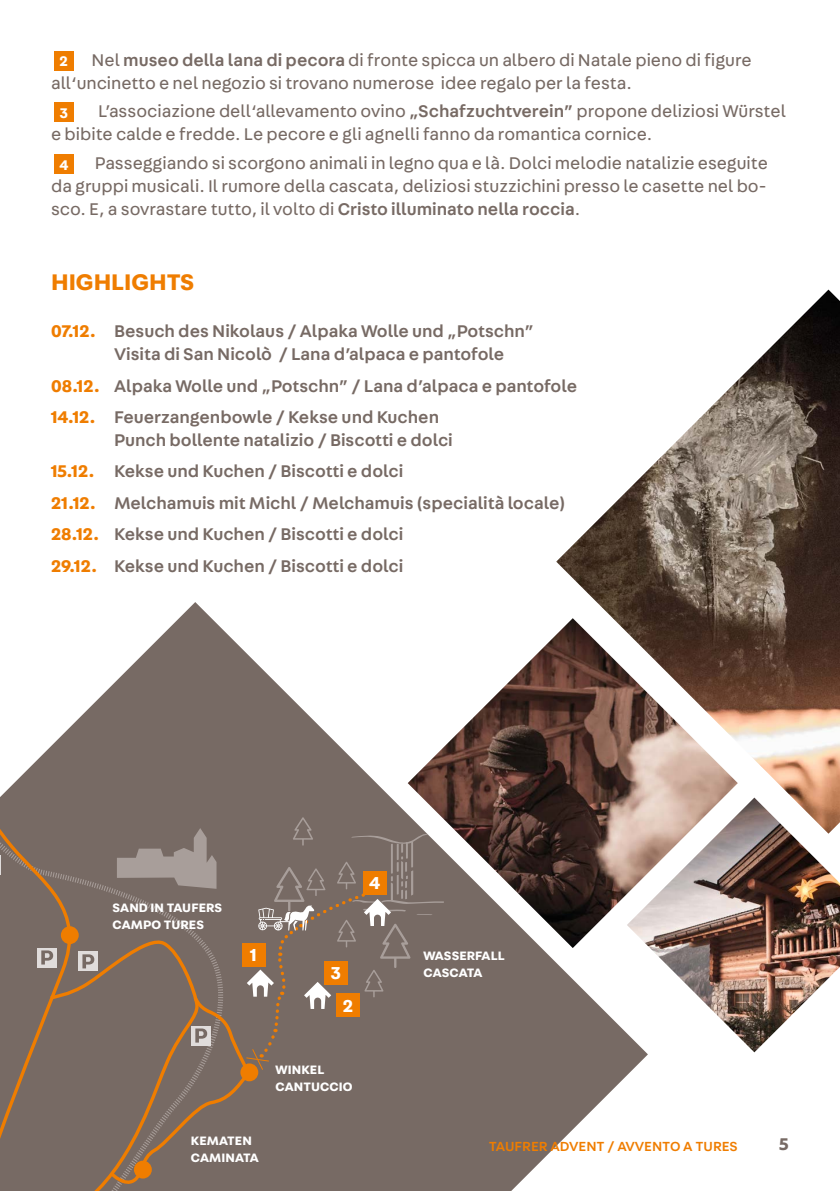
<style>
.page{position:relative;width:840px;height:1191px;background:#fff}
.page>*{position:absolute;margin:0;border:0;box-sizing:border-box;transform-origin:0 0}
.t1{font:700 24px "Fabriga";color:#ef7d00}
.t2{font:700 18.4px "Fabriga";color:#fff}
.t3{font:18px/23px "Fabriga";color:#776a64}
.t4{font:500 18px/31.4px "Fabriga";color:#776a64}
.t5{font:700 18px "Fabriga";color:#776a64}
.t6{font:700 14.8px "Fabriga";color:#fff}
.t7{font:500 14px "Fabriga";color:#ef7d00}
.t8{font:700 13px/16.8px "Fabriga";letter-spacing:.01em;color:#fff}
.s1{font-weight:500}
.s2{font-weight:700;color:#ef7d00}
</style>
<div class="page">
<img style="left:556px;top:289px;width:283px;height:508px">
<img style="left:647px;top:797px;width:192px;height:255px">
<div style="left:54px;top:51px;width:20px;height:19px;background:#ef7d00"></div>
<div style="left:54px;top:103px;width:20px;height:19px;background:#ef7d00"></div>
<div style="left:54px;top:154px;width:20px;height:20px;background:#ef7d00"></div>
<svg style="left:154px;top:602px;width:493px;height:589px"></svg>
<svg style="left:86px;top:643px;width:138px;height:548px;background:#837872"></svg>
<svg style="left:0;top:711px;width:86px;height:223px"></svg>
<svg style="left:0;top:855px;width:1px;height:20px"></svg>
<div style="left:61px;top:926px;width:18px;height:18px;background:#ef7d00;border-radius:50%"></div>
<div style="left:0;top:934px;width:202px;height:257px;background:#776a64"></div>
<svg style="left:109px;top:817px;width:337px;height:370px;background:#807065"></svg>
<p class="t3" style="left:51px;top:47px;width:701px;text-indent:40px">Nel <span class="s1">museo della lana di pecora</span> di fronte spicca un albero di Natale pieno di figure all‘uncinetto e nel negozio si trovano numerose idee regalo per la festa.</p>
<p class="t6" style="left:60px;top:103px;width:10px">3</p>
<p class="t6" style="left:60px;top:51px;width:10px">2</p>
<p class="t3" style="left:51px;top:99px;width:736px;text-indent:47px">L’associazione dell‘allevamento ovino <span class="s1">„Schafzuchtverein”</span> propone deliziosi Würstel e bibite calde e fredde. Le pecore e gli agnelli fanno da romantica cornice.</p>
<p class="t6" style="left:59px;top:155px;width:11px">4</p>
<p class="t3" style="left:51px;top:151px;width:718px;text-align:justify;text-indent:44px">Passeggiando si scorgono animali in legno qua e là. Dolci melodie natalizie eseguite da gruppi musicali. Il rumore della cascata, deliziosi stuzzichini presso le casette nel bo&shy;sco. E, a sovrastare tutto, il volto di <span class="s1">Cristo illuminato nella roccia</span>.</p>
<h1 class="t1" style="left:51px;top:266px;width:145px">HIGHLIGHTS</h1>
<p class="t4" style="left:114px;top:319px;width:421px;line-height:23px;text-indent:-63px"><span class="s2">07.12.</span> Besuch des Nikolaus / Alpaka Wolle und „Potschn”<br>Visita di San Nicolò / Lana d’alpaca e pantofole</p>
<p class="t4" style="left:51px;top:369px;width:527px"><span class="s2">08.12.</span> Alpaka Wolle und „Potschn” / Lana d’alpaca e pantofole<br><span class="s2">14.12.</span> Feuerzangenbowle / Kekse und Kuchen</p>
<p class="t4" style="left:51px;top:423px;width:515px;text-indent:63px">Punch bollente natalizio / Biscotti e dolci<br><span class="s2">15.12.</span> Kekse und Kuchen / Biscotti e dolci<br><span class="s2">21.12.</span> Melchamuis mit Michl / Melchamuis (specialità locale)<br><span class="s2">28.12.</span> Kekse und Kuchen / Biscotti e dolci<br><span class="s2">29.12.</span> Kekse und Kuchen / Biscotti e dolci</p>
<p class="t8" style="left:112px;top:899px;width:111px">SAND IN TAUFERS<br>CAMPO TURES</p>
<p class="t2" style="left:250px;top:943px;width:8px">1</p>
<p class="t2" style="left:369px;top:870px;width:13px">4</p>
<p class="t2" style="left:331px;top:960px;width:12px">3</p>
<p class="t2" style="left:342px;top:993px;width:12px">2</p>
<p class="t8" style="left:275px;top:1060px;width:78px">WINKEL<br>CANTUCCIO</p>
<p class="t8" style="left:191px;top:1131px;width:69px">KEMATEN<br>CAMINATA</p>
<p class="t8" style="left:423px;top:947px;width:83px">WASSERFALL<br>CASCATA</p>
<p class="t7" style="left:488px;top:1137px;width:250px">TAUFRER ADVENT / AVVENTO A TURES</p>
<p class="t5" style="left:778px;top:1131px;width:11px">5</p>
</div>
